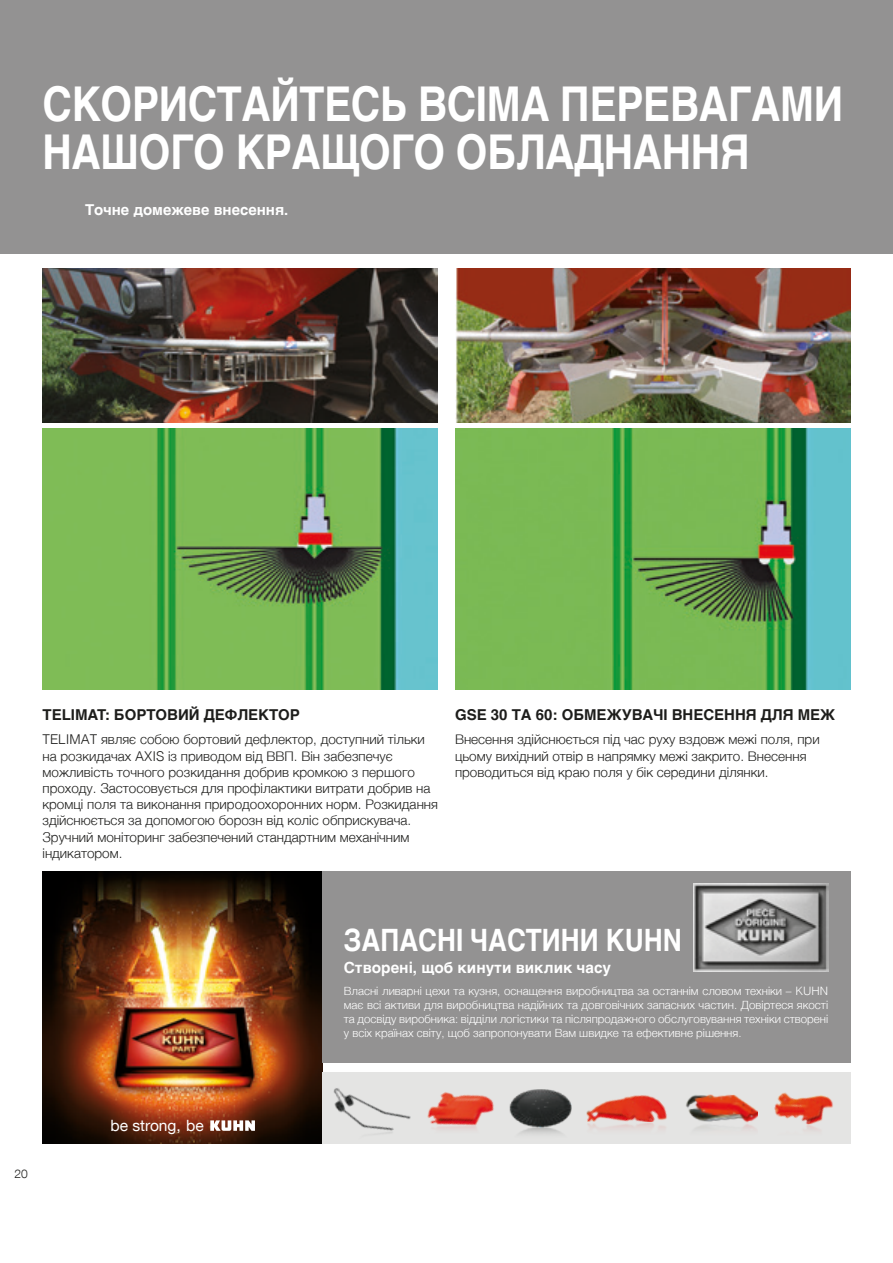
<style>
.page{position:relative;width:893px;height:1263px;background:#fff}
.page>*{position:absolute;margin:0;border:0;box-sizing:border-box;transform-origin:0 0}
.t1{font:700 48px/48px "Helvetica";letter-spacing:-.01em;color:#fff;scale:.85 1}
.t2{font:700 30.75px "Helvetica";color:#fff;scale:.85 1}
.t3{font:15.6px "Helvetica Neue LT Com";color:#fff}
.t4{font:700 15.45px "Helvetica";color:#fff}
.t5{font:700 15px "Helvetica";color:#1d1d1b}
.t6{font:700 15px "Helvetica";color:#fff}
.t7{font:300 13.5px/16.2px "Helvetica";color:#1d1d1b}
.t8{font:300 12px "Helvetica Neue LT Com";color:#1d1d1b}
.t9{font:300 11.55px/13.8px "Helvetica";color:#fff;text-align:justify}
</style>
<div class="page">
<img style="left:43px;top:428px;width:395px;height:262px">
<img style="left:455px;top:428px;width:395px;height:262px">
<img style="left:43px;top:871px;width:279px;height:272px">
<div style="left:322px;top:1072px;width:528px;height:72px;background:#e4e4e3"></div>
<img style="left:333px;top:1088px;width:78px;height:46px">
<img style="left:774px;top:1092px;width:59px;height:38px">
<img style="left:586px;top:1095px;width:81px;height:34px">
<img style="left:510px;top:1089px;width:62px;height:45px">
<img style="left:686px;top:1094px;width:72px;height:35px">
<img style="left:427px;top:1092px;width:67px;height:37px">
<img style="left:43px;top:268px;width:395px;height:154px">
<img style="left:456px;top:268px;width:394px;height:154px">
<svg style="left:210px;top:1120px;width:45px;height:11px"></svg>
<div style="left:322px;top:871px;width:528px;height:192px;background:#939292"></div>
<img style="left:693px;top:883px;width:136px;height:89px">
<div style="left:0;top:0;width:893px;height:254px;background:#939292"></div>
<h1 class="t1" style="left:43px;top:81px;width:943px">СКОРИСТАЙТЕСЬ ВСІМА ПЕРЕВАГАМИ<br>НАШОГО КРАЩОГО ОБЛАДНАННЯ</h1>
<p class="t6" style="left:85px;top:198px;width:205px">Точне домежеве внесення.</p>
<p class="t5" style="left:43px;top:702px;width:259px">TELIMAT: БОРТОВИЙ ДЕФЛЕКТОР</p>
<p class="t7" style="left:43px;top:730px;width:397px">TELIMAT являє собою бортовий дефлектор, доступний тільки на розкидачах AXIS із приводом від ВВП. Він забезпечує можливість точного розкидання добрив кромкою з першого проходу. Застосовується для профілактики витрати добрив на кромці поля та виконання природоохоронних норм. Розкидання здійснюється за допомогою борозн від коліс обприскувача.<br>Зручний моніторинг забезпечений стандартним механічним індикатором.</p>
<p class="t5" style="left:455px;top:702px;width:382px">GSE 30 ТА 60: ОБМЕЖУВАЧІ ВНЕСЕННЯ ДЛЯ МЕЖ</p>
<p class="t7" style="left:455px;top:730px;width:366px">Внесення здійснюється під час руху вздовж межі поля, при цьому вихідний отвір в напрямку межі закрито. Внесення проводиться від краю поля у бік середини ділянки.</p>
<h2 class="t2" style="left:344px;top:916px;width:399px">ЗАПАСНІ ЧАСТИНИ KUHN</h2>
<p class="t4" style="left:344px;top:955px;width:269px">Створені, щоб кинути виклик часу</p>
<p class="t9" style="left:344px;top:984px;width:486px">Власні ливарні цехи та кузня, оснащення виробництва за останнім словом техніки – KUHN має всі активи для виробництва надійних та довговічних запасних частин. Довіртеся якості та досвіду виробника: відділи логістики та післяпродажного обслуговування техніки створені у всіх країнах світу, щоб запропонувати Вам швидке та ефективне рішення.</p>
<p class="t8" style="left:15px;top:1166px;width:15px">20</p>
<p class="t3" style="left:110px;top:1115px;width:95px">be strong, be</p>
</div>
